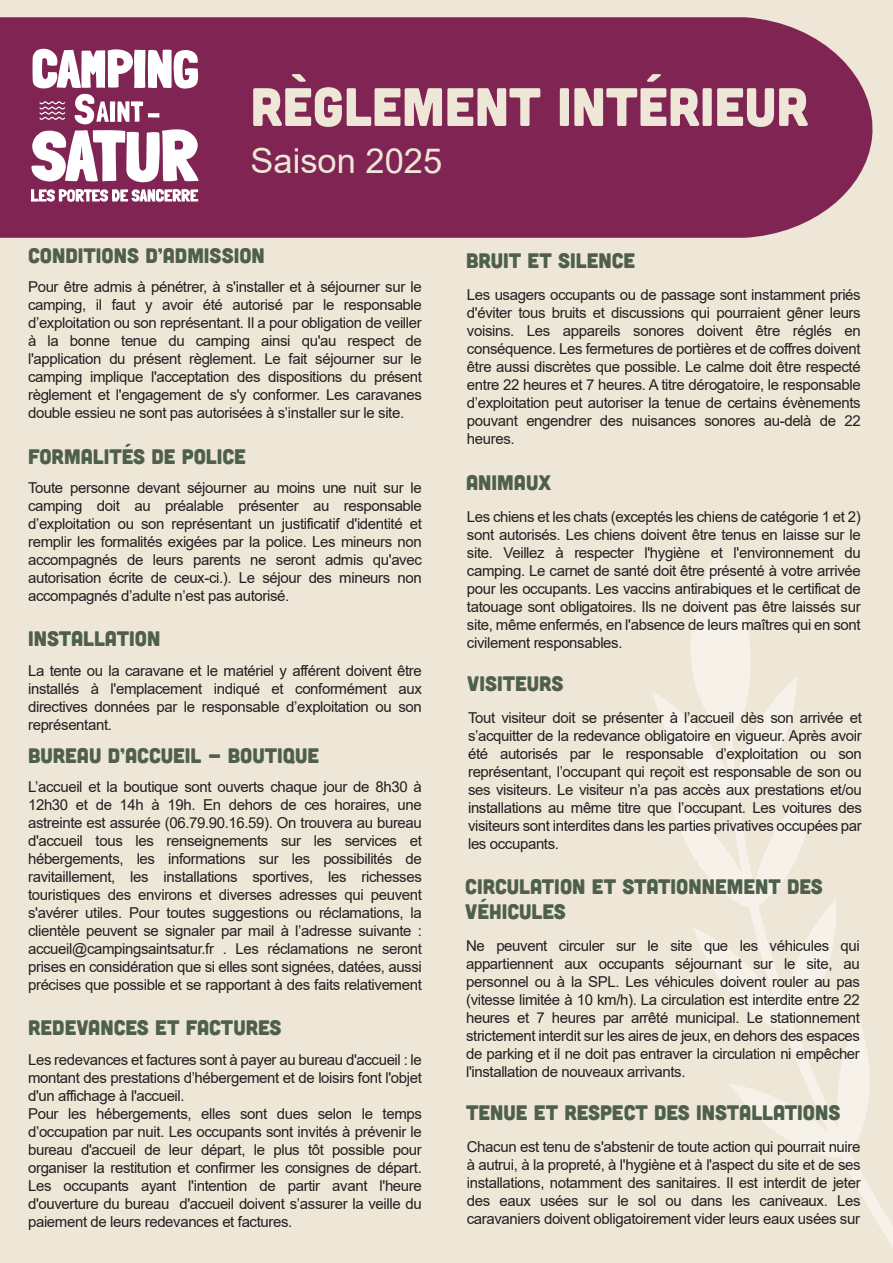
<style>
.page{position:relative;width:893px;height:1263px;background:#eee6d7}
.page>*{position:absolute;margin:0;border:0;box-sizing:border-box;transform-origin:0 0}
.t1{font:54px "Cubano";color:#eee6d7}
.t2{font:34.5px "Arial";color:#eee6d7}
.t3{font:21px/25.2px "Cubano";color:#4e604b}
.t4{font:15px/18px "Arial";letter-spacing:-.025em;color:#231f20;text-align:justify}
</style>
<div class="page">
<div style="left:0;top:17px;width:873px;height:221px;background:#802553"></div>
<svg style="left:653px;top:553px;width:240px;height:694px"></svg>
<svg style="left:31px;top:189px;width:167px;height:13px;background:#ceabbc"></svg>
<svg style="left:31px;top:49px;width:168px;height:133px;background:#c297ad"></svg>
<h1 class="t1" style="left:250px;top:72px;width:559px">RÈGLEMENT INTÉRIEUR</h1>
<h2 class="t2" style="left:250px;top:137px;width:193px">Saison 2025</h2>
<h3 class="t3" style="left:28px;top:242px;width:238px">CONDITIONS D’ADMISSION</h3>
<p class="t4" style="left:28px;top:278px;width:395px">Pour être admis à pénétrer, à s'installer et à séjourner sur le camping, il faut y avoir été autorisé par le responsable d’exploitation ou son représentant. Il a pour obligation de veiller à la bonne tenue du camping ainsi qu'au respect de l'application du présent règlement. Le fait séjourner sur le camping implique l'acceptation des dispositions du présent règlement et l'engagement de s'y conformer. Les caravanes double essieu ne sont pas autorisées à s’installer sur le site.</p>
<h3 class="t3" style="left:28px;top:443px;width:219px">FORMALITÉS DE POLICE</h3>
<p class="t4" style="left:28px;top:479px;width:395px">Toute personne devant séjourner au moins une nuit sur le camping doit au préalable présenter au responsable d’exploitation ou son représentant un justificatif d'identité et remplir les formalités exigées par la police. Les mineurs non accompagnés de leurs parents ne seront admis qu'avec autorisation écrite de ceux-ci.). Le séjour des mineurs non accompagnés d’adulte n’est pas autorisé.</p>
<h3 class="t3" style="left:28px;top:625px;width:134px">INSTALLATION</h3>
<p class="t4" style="left:28px;top:661px;width:395px">La tente ou la caravane et le matériel y afférent doivent être installés à l'emplacement indiqué et conformément aux directives données par le responsable d’exploitation ou son représentant.</p>
<h3 class="t3" style="left:28px;top:742px;width:293px">BUREAU D’ACCUEIL - BOUTIQUE</h3>
<p class="t4" style="left:28px;top:778px;width:395px">L’accueil et la boutique sont ouverts chaque jour de 8h30 à 12h30 et de 14h à 19h. En dehors de ces horaires, une astreinte est assurée (06.79.90.16.59). On trouvera au bureau d'accueil tous les renseignements sur les services et hébergements, les informations sur les possibilités de ravitaillement, les installations sportives, les richesses touristiques des environs et diverses adresses qui peuvent s'avérer utiles. Pour toutes suggestions ou réclamations, la clientèle peuvent se signaler par mail à l’adresse suivante : accueil@campingsaintsatur.fr . Les réclamations ne seront prises en considération que si elles sont signées, datées, aussi précises que possible et se rapportant à des faits relativement</p>
<h3 class="t3" style="left:28px;top:1014px;width:255px">REDEVANCES ET FACTURES</h3>
<p class="t4" style="left:28px;top:1050px;width:395px;text-align:left">Les redevances et factures sont à payer au bureau d'accueil : le montant des prestations d’hébergement et de loisirs font l'objet d'un affichage à l'accueil.<br>Pour les hébergements, elles sont dues selon le temps d’occupation par nuit. Les occupants sont invités à prévenir le bureau d'accueil de leur départ, le plus tôt possible pour organiser la restitution et confirmer les consignes de départ.<br>Les occupants ayant l'intention de partir avant l'heure d'ouverture du bureau d'accueil doivent s’assurer la veille du paiement de leurs redevances et factures.</p>
<h3 class="t3" style="left:466px;top:247px;width:171px">BRUIT ET SILENCE</h3>
<p class="t4" style="left:467px;top:285px;width:395px">Les usagers occupants ou de passage sont instamment priés d'éviter tous bruits et discussions qui pourraient gêner leurs voisins. Les appareils sonores doivent être réglés en conséquence. Les fermetures de portières et de coffres doivent être aussi discrètes que possible. Le calme doit être respecté entre 22 heures et 7 heures. A titre dérogatoire, le responsable d’exploitation peut autoriser la tenue de certains évènements pouvant engendrer des nuisances sonores au-delà de 22 heures.</p>
<h3 class="t3" style="left:466px;top:469px;width:86px">ANIMAUX</h3>
<p class="t4" style="left:467px;top:508px;width:395px">Les chiens et les chats (exceptés les chiens de catégorie 1 et 2) sont autorisés. Les chiens doivent être tenus en laisse sur le site. Veillez à respecter l'hygiène et l'environnement du camping. Le carnet de santé doit être présenté à votre arrivée pour les occupants. Les vaccins antirabiques et le certificat de tatouage sont obligatoires. Ils ne doivent pas être laissés sur site, même enfermés, en l'absence de leurs maîtres qui en sont civilement responsables.</p>
<h3 class="t3" style="left:467px;top:670px;width:98px">VISITEURS</h3>
<p class="t4" style="left:468px;top:708px;width:395px">Tout visiteur doit se présenter à l’accueil dès son arrivée et s’acquitter de la redevance obligatoire en vigueur. Après avoir été autorisés par le responsable d’exploitation ou son représentant, l’occupant qui reçoit est responsable de son ou ses visiteurs. Le visiteur n’a pas accès aux prestations et/ou installations au même titre que l’occupant. Les voitures des visiteurs sont interdites dans les parties privatives occupées par les occupants.</p>
<h3 class="t3" style="left:465px;top:873px;width:359px">CIRCULATION ET STATIONNEMENT DES<br>VÉHICULES</h3>
<p class="t4" style="left:466px;top:937px;width:395px">Ne peuvent circuler sur le site que les véhicules qui appartiennent aux occupants séjournant sur le site, au personnel ou à la SPL. Les véhicules doivent rouler au pas (vitesse limitée à 10 km/h). La circulation est interdite entre 22 heures et 7 heures par arrêté municipal. Le stationnement strictement interdit sur les aires de jeux, en dehors des espaces de parking et il ne doit pas entraver la circulation ni empêcher l'installation de nouveaux arrivants.</p>
<h3 class="t3" style="left:466px;top:1099px;width:376px">TENUE ET RESPECT DES INSTALLATIONS</h3>
<p class="t4" style="left:467px;top:1137px;width:395px">Chacun est tenu de s'abstenir de toute action qui pourrait nuire à autrui, à la propreté, à l'hygiène et à l'aspect du site et de ses installations, notamment des sanitaires. Il est interdit de jeter des eaux usées sur le sol ou dans les caniveaux. Les caravaniers doivent obligatoirement vider leurs eaux usées sur</p>
</div>
